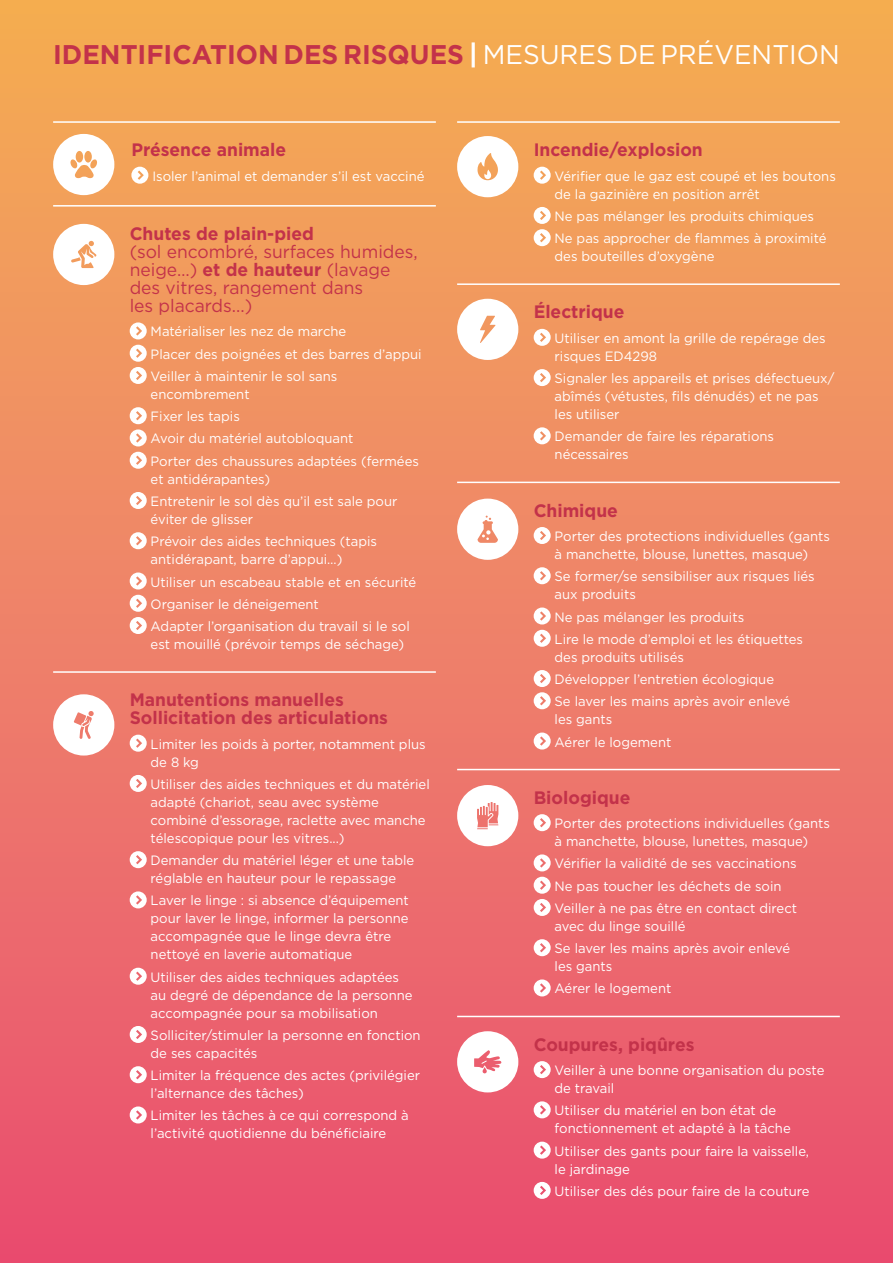
<style>
.page{position:relative;width:893px;height:1263px;background:#fff}
.page>*{position:absolute;margin:0;border:0;box-sizing:border-box;transform-origin:0 0}
.t1{font:700 27px "Gotham";color:#c3324a}
.t2{font:700 18px/18px "Gotham";color:#c3324a}
.t3{font:18px/18px "Gotham";color:#c3324a}
.t4{font:13.5px/18px "Gotham";color:#fff}
.s1{color:#fff}
.s2{font-weight:400;color:#fff}
.s3{font-weight:700}
</style>
<div class="page">
<div style="left:0;top:0;width:893px;height:1263px;background:linear-gradient(to bottom,#f4b056,#e94f75)"></div>
<hr style="left:53px;top:121px;width:383px;height:2px;background:#fff">
<hr style="left:53px;top:205px;width:383px;height:2px;background:#fff">
<hr style="left:53px;top:671px;width:383px;height:2px;background:#fff">
<svg style="left:131px;top:167px;width:17px;height:17px"></svg>
<svg style="left:130px;top:322px;width:17px;height:17px"></svg>
<svg style="left:130px;top:345px;width:17px;height:39px"></svg>
<svg style="left:130px;top:407px;width:17px;height:39px"></svg>
<svg style="left:130px;top:452px;width:17px;height:17px"></svg>
<svg style="left:130px;top:492px;width:17px;height:17px"></svg>
<svg style="left:130px;top:532px;width:17px;height:17px"></svg>
<svg style="left:130px;top:572px;width:17px;height:17px"></svg>
<svg style="left:130px;top:595px;width:17px;height:39px"></svg>
<svg style="left:130px;top:735px;width:17px;height:17px"></svg>
<svg style="left:130px;top:775px;width:17px;height:17px"></svg>
<svg style="left:130px;top:851px;width:17px;height:17px"></svg>
<svg style="left:130px;top:891px;width:17px;height:17px"></svg>
<svg style="left:130px;top:968px;width:17px;height:17px"></svg>
<svg style="left:130px;top:1026px;width:17px;height:17px"></svg>
<svg style="left:130px;top:1066px;width:17px;height:17px"></svg>
<svg style="left:130px;top:1106px;width:17px;height:17px"></svg>
<hr style="left:457px;top:121px;width:383px;height:2px;background:#fff">
<hr style="left:457px;top:283px;width:383px;height:2px;background:#fff">
<hr style="left:457px;top:482px;width:383px;height:1px;background:#fff">
<hr style="left:457px;top:769px;width:383px;height:1px;background:#fff">
<hr style="left:457px;top:1016px;width:383px;height:1px;background:#fff">
<svg style="left:534px;top:167px;width:17px;height:17px"></svg>
<svg style="left:534px;top:207px;width:17px;height:39px"></svg>
<svg style="left:534px;top:329px;width:17px;height:17px"></svg>
<svg style="left:534px;top:369px;width:17px;height:17px"></svg>
<svg style="left:534px;top:427px;width:17px;height:17px"></svg>
<svg style="left:534px;top:527px;width:17px;height:17px"></svg>
<svg style="left:534px;top:567px;width:17px;height:17px"></svg>
<svg style="left:534px;top:607px;width:17px;height:17px"></svg>
<svg style="left:534px;top:630px;width:17px;height:17px"></svg>
<svg style="left:534px;top:670px;width:17px;height:39px"></svg>
<svg style="left:534px;top:732px;width:17px;height:17px"></svg>
<svg style="left:534px;top:814px;width:17px;height:17px"></svg>
<svg style="left:534px;top:854px;width:17px;height:17px"></svg>
<svg style="left:534px;top:877px;width:17px;height:39px"></svg>
<svg style="left:534px;top:939px;width:17px;height:17px"></svg>
<svg style="left:534px;top:979px;width:17px;height:17px"></svg>
<svg style="left:534px;top:1061px;width:17px;height:17px"></svg>
<svg style="left:534px;top:1101px;width:17px;height:17px"></svg>
<svg style="left:534px;top:1141px;width:17px;height:17px"></svg>
<svg style="left:534px;top:1182px;width:17px;height:17px"></svg>
<svg style="left:53px;top:134px;width:61px;height:61px"></svg>
<svg style="left:53px;top:224px;width:61px;height:61px"></svg>
<svg style="left:53px;top:694px;width:61px;height:61px"></svg>
<svg style="left:457px;top:136px;width:61px;height:61px"></svg>
<svg style="left:457px;top:299px;width:61px;height:61px"></svg>
<svg style="left:457px;top:499px;width:61px;height:61px"></svg>
<svg style="left:457px;top:785px;width:61px;height:61px"></svg>
<svg style="left:457px;top:1031px;width:61px;height:61px"></svg>
<h1 class="t1" style="left:53px;top:37px;width:788px">IDENTIFICATION DES RISQUES <span class="s1">|</span> <span class="s2">MESURES DE PRÉVENTION</span></h1>
<h2 class="t2" style="left:131px;top:141px;width:156px">Présence animale</h2>
<p class="t4" style="left:152px;top:167px;width:274px">Isoler l’animal et demander s’il est vacciné</p>
<h2 class="t2" style="left:130px;top:225px;width:186px">Chutes de plain-pied</h2>
<h2 class="t3" style="left:130px;top:242px;width:290px">(sol encombré, surfaces humides, neige…) <span class="s3">et de hauteur</span> (lavage des vitres, rangement dans<br>les placards...)</h2>
<p class="t4" style="left:151px;top:320px;width:273px;line-height:22.2px">Matérialiser les nez de marche<br>Placer des poignées et des barres d’appui<br>Veiller à maintenir le sol sans</p>
<p class="t4" style="left:151px;top:383px;width:270px;line-height:22.2px">encombrement<br>Fixer les tapis<br>Avoir du matériel autobloquant<br>Porter des chaussures adaptées (fermées</p>
<p class="t4" style="left:151px;top:468px;width:248px;line-height:22.2px">et antidérapantes)<br>Entretenir le sol dès qu’il est sale pour</p>
<p class="t4" style="left:151px;top:508px;width:228px;line-height:22.2px">éviter de glisser<br>Prévoir des aides techniques (tapis</p>
<p class="t4" style="left:151px;top:548px;width:267px;line-height:22.2px">antidérapant, barre d’appui…)<br>Utiliser un escabeau stable et en sécurité Organiser le déneigement<br>Adapter l’organisation du travail si le sol</p>
<p class="t4" style="left:151px;top:635px;width:255px">est mouillé (prévoir temps de séchage)</p>
<h2 class="t2" style="left:130px;top:691px;width:260px">Manutentions manuelles<br>Sollicitation des articulations</h2>
<p class="t4" style="left:151px;top:735px;width:277px">Limiter les poids à porter, notamment plus de 8 kg</p>
<p class="t4" style="left:151px;top:775px;width:281px">Utiliser des aides techniques et du matériel adapté (chariot, seau avec système combiné d’essorage, raclette avec manche télescopique pour les vitres...)</p>
<p class="t4" style="left:151px;top:851px;width:265px">Demander du matériel léger et une table réglable en hauteur pour le repassage</p>
<p class="t4" style="left:151px;top:891px;width:260px">Laver le linge : si absence d’équipement pour laver le linge, informer la personne accompagnée que le linge devra être nettoyé en laverie automatique</p>
<p class="t4" style="left:151px;top:968px;width:264px">Utiliser des aides techniques adaptées au degré de dépendance de la personne accompagnée pour sa mobilisation</p>
<p class="t4" style="left:151px;top:1026px;width:272px">Solliciter/stimuler la personne en fonction de ses capacités</p>
<p class="t4" style="left:151px;top:1066px;width:271px">Limiter la fréquence des actes (privilégier l’alternance des tâches)</p>
<p class="t4" style="left:151px;top:1106px;width:260px">Limiter les tâches à ce qui correspond à l’activité quotidienne du bénéficiaire</p>
<h2 class="t2" style="left:534px;top:141px;width:171px">Incendie/explosion</h2>
<p class="t4" style="left:555px;top:167px;width:283px">Vérifier que le gaz est coupé et les boutons de la gazinière en position arrêt</p>
<p class="t4" style="left:555px;top:205px;width:273px;line-height:22.2px">Ne pas mélanger les produits chimiques<br>Ne pas approcher de flammes à proximité</p>
<p class="t4" style="left:555px;top:247px;width:161px">des bouteilles d’oxygène</p>
<h2 class="t2" style="left:534px;top:303px;width:92px">Électrique</h2>
<p class="t4" style="left:555px;top:329px;width:273px">Utiliser en amont la grille de repérage des risques ED4298</p>
<p class="t4" style="left:555px;top:369px;width:281px">Signaler les appareils et prises défectueux/ abîmés (vétustes, fils dénudés) et ne pas les utiliser</p>
<p class="t4" style="left:555px;top:427px;width:221px">Demander de faire les réparations nécessaires</p>
<h2 class="t2" style="left:534px;top:501px;width:86px">Chimique</h2>
<p class="t4" style="left:555px;top:527px;width:277px">Porter des protections individuelles (gants à manchette, blouse, lunettes, masque)</p>
<p class="t4" style="left:555px;top:567px;width:262px">Se former/se sensibiliser aux risques liés aux produits</p>
<p class="t4" style="left:555px;top:605px;width:250px;line-height:22.2px">Ne pas mélanger les produits<br>Lire le mode d’emploi et les étiquettes</p>
<p class="t4" style="left:555px;top:646px;width:237px;line-height:22.2px">des produits utilisés<br>Développer l’entretien écologique<br>Se laver les mains après avoir enlevé</p>
<p class="t4" style="left:555px;top:708px;width:118px;line-height:22.2px">les gants<br>Aérer le logement</p>
<h2 class="t2" style="left:534px;top:788px;width:98px">Biologique</h2>
<p class="t4" style="left:555px;top:814px;width:277px">Porter des protections individuelles (gants à manchette, blouse, lunettes, masque)</p>
<p class="t4" style="left:555px;top:852px;width:244px;line-height:22.2px">Vérifier la validité de ses vaccinations<br>Ne pas toucher les déchets de soin<br>Veiller à ne pas être en contact direct</p>
<p class="t4" style="left:555px;top:915px;width:237px;line-height:22.2px">avec du linge souillé<br>Se laver les mains après avoir enlevé</p>
<p class="t4" style="left:555px;top:955px;width:118px;line-height:22.2px">les gants<br>Aérer le logement</p>
<h2 class="t2" style="left:534px;top:1035px;width:162px">Coupures, piqûres</h2>
<p class="t4" style="left:555px;top:1061px;width:271px">Veiller à une bonne organisation du poste de travail</p>
<p class="t4" style="left:555px;top:1101px;width:238px">Utiliser du matériel en bon état de fonctionnement et adapté à la tâche</p>
<p class="t4" style="left:555px;top:1141px;width:256px">Utiliser des gants pour faire la vaisselle, le jardinage</p>
<p class="t4" style="left:555px;top:1182px;width:256px">Utiliser des dés pour faire de la couture</p>
</div>
